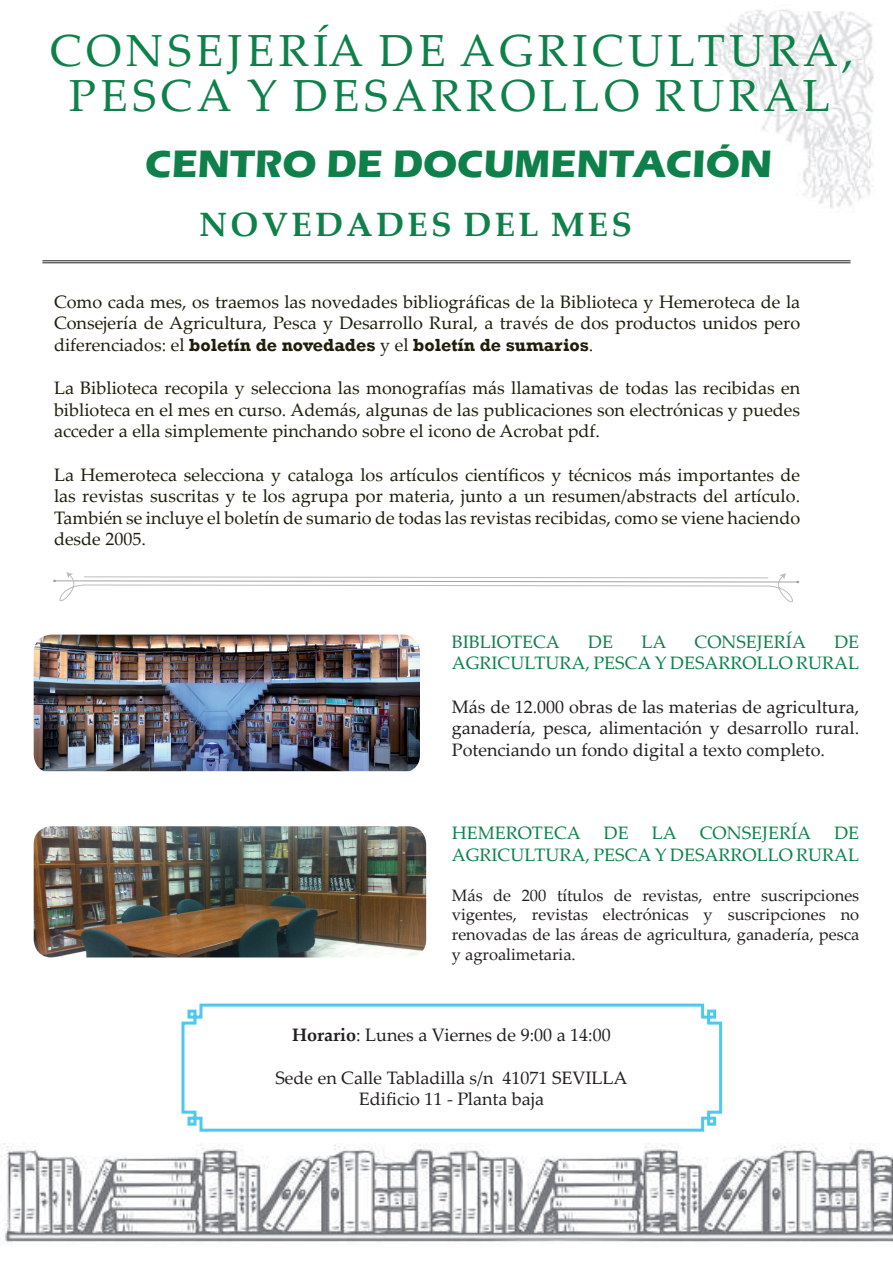
<style>
.page{position:relative;width:893px;height:1263px;background:#fff}
.page>*{position:absolute;margin:0;border:0;box-sizing:border-box;transform-origin:0 0}
.t1{font:45px/45px "Palatino Linotype";letter-spacing:.1em;color:#0e814a;text-align:center}
.t2{font:700 39.3px "Eras ITC";color:#0e814a}
.t3{font:700 33.75px "Palatino Linotype";letter-spacing:.1em;color:#0e814a}
.t4{font:18px/21.6px "Palatino Linotype";color:#201d0a;text-align:justify}
.t5{font:18px/21.6px "Palatino Linotype";color:#231f20;text-align:center}
.t6{font:18px/21.6px "Palatino Linotype";color:#0e814a;text-align:right}
.t7{font:700 18px "Rockwell";color:#201d0a}
.t8{font:16.5px/19.8px "Palatino Linotype";color:#231f20;text-align:justify}
.s1{font-family:"Palatino Linotype";font-weight:400}
.s2{font-weight:700}
</style>
<div class="page">
<img style="left:0;top:1143px;width:893px;height:100px">
<img style="left:707px;top:9px;width:167px;height:199px">
<svg style="left:181px;top:1003px;width:542px;height:129px"></svg>
<img style="left:34px;top:635px;width:386px;height:136px">
<img style="left:34px;top:826px;width:392px;height:131px">
<hr style="left:42px;top:260px;width:808px;height:1px;background:#231f20">
<hr style="left:42px;top:262px;width:808px;height:1px;background:#231f20">
<svg style="left:53px;top:572px;width:746px;height:31px"></svg>
<h1 class="t1" style="left:50px;top:26px;width:805px">CONSEJERÍA DE AGRICULTURA, pESCA Y DESARROLLO RURAL</h1>
<h2 class="t2" style="left:145px;top:142px;width:628px">CENTRO DE DOCUMENTACIÓN</h2>
<h3 class="t3" style="left:199px;top:200px;width:435px">NOVEDADES DEL MES</h3>
<p class="t4" style="left:54px;top:290px;width:748px">Como cada mes, os traemos las novedades bibliográficas de la Biblioteca y Hemeroteca de la<br>Consejería de Agricultura, Pesca y Desarrollo Rural, a través de dos productos unidos pero</p>
<p class="t7" style="left:54px;top:334px;width:541px"><span class="s1">diferenciados: el</span> boletín de novedades <span class="s1">y el</span> boletín de sumarios<span class="s1">.</span></p>
<p class="t4" style="left:54px;top:376px;width:748px">La Biblioteca recopila y selecciona las monografías más llamativas de todas las recibidas en biblioteca en el mes en curso. Además, algunas de las publicaciones son electrónicas y puedes acceder a ella simplemente pinchando sobre el icono de Acrobat pdf.</p>
<p class="t4" style="left:54px;top:463px;width:748px">La Hemeroteca selecciona y cataloga los artículos científicos y técnicos más importantes de las revistas suscritas y te los agrupa por materia, junto a un resumen/abstracts del artículo.<br>También se incluye el boletín de sumario de todas las revistas recibidas, como se viene haciendo desde 2005.</p>
<p class="t6" style="left:452px;top:630px;width:110px">BIBLIOTECA</p>
<p class="t6" style="left:588px;top:630px;width:26px">DE</p>
<p class="t6" style="left:641px;top:630px;width:27px">LA</p>
<p class="t6" style="left:695px;top:630px;width:113px">CONSEJERÍA</p>
<p class="t6" style="left:452px;top:630px;width:409px">DE<br>AGRICULTURA, PESCA Y DESARROLLO RURAL</p>
<p class="t5" style="left:452px;top:695px;width:409px;text-align:justify">Más de 12.000 obras de las materias de agricultura, ganadería, pesca, alimentación y desarrollo rural.<br>Potenciando un fondo digital a texto completo.</p>
<p class="t6" style="left:452px;top:822px;width:130px">HEMEROTECA</p>
<p class="t6" style="left:604px;top:822px;width:26px">DE</p>
<p class="t6" style="left:652px;top:822px;width:27px">LA</p>
<p class="t6" style="left:700px;top:822px;width:113px">CONSEJERÍA</p>
<p class="t6" style="left:452px;top:822px;width:409px">DE<br>AGRICULTURA, PESCA Y DESARROLLO RURAL</p>
<p class="t8" style="left:452px;top:884px;width:409px">Más de 200 títulos de revistas, entre suscripciones vigentes, revistas electrónicas y suscripciones no renovadas de las áreas de agricultura, ganadería, pesca y agroalimetaria.</p>
<p class="t5" style="left:292px;top:1023px;width:320px"><span class="s2">HORARIO</span>: Lunes a Viernes de 9:00 a 14:00</p>
<p class="t5" style="left:275px;top:1066px;width:354px">Sede en Calle Tabladilla s/n 41071 SEVILLA<br>Edificio 11 - Planta baja</p>
</div>
